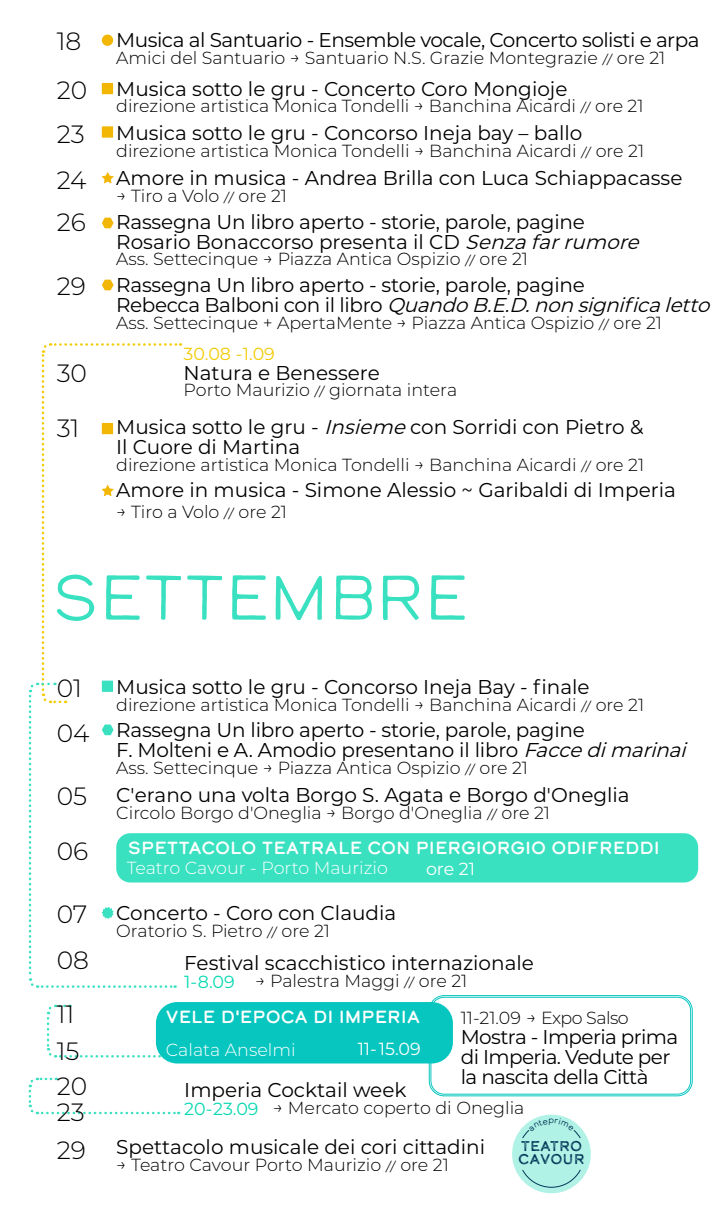
<style>
.page{position:relative;width:723px;height:1205px;background:#fff}
.page>*{position:absolute;margin:0;border:0;box-sizing:border-box;transform-origin:0 0}
.t1{font:62.5px "Calder LC";color:#39e1c1}
.t2{font:300 25px/48.8px "Montserrat";color:#000}
.t3{font:20px/20px "Montserrat";color:#000}
.t4{font:20px/20px "Montserrat";letter-spacing:-.03em;color:#000}
.t5{font:20px "Montserrat";letter-spacing:-.025em;color:#000}
.t6{font:300 17.5px "Montserrat";color:#000}
.t7{font:17.5px "Calder Dark";color:#fff}
.t8{font:300 17.5px "Montserrat";color:#fff}
.t9{font:300 17.5px "Montserrat";letter-spacing:-.03em;color:#000}
.t10{font:17.5px "Montserrat";color:#fff}
.t11{font:17.5px "Montserrat";color:#f2cb05}
.t12{font:14px/12.8px "Calder Dark Grit";color:#023859}
.s1{font-size:12.25px}
.s2{font-style:italic}
.s3{font-weight:400;color:#07d9b2}
</style>
<div class="page">
<div style="left:429px;top:995px;width:264px;height:101px;border:1px solid #06c6bf;border-radius:15px"></div>
<div style="left:430px;top:997px;width:261px;height:97px;border:1px solid #06c6bf;border-radius:13px"></div>
<div style="left:116px;top:833px;width:582px;height:49px;background:#39e1c1;border-radius:14px"></div>
<svg style="left:46px;top:1004px;width:121px;height:55px"></svg>
<svg style="left:28px;top:1077px;width:151px;height:38px"></svg>
<div style="left:512px;top:1114px;width:79px;height:79px;background:#b0f3e6;border-radius:50%"></div>
<svg style="left:522px;top:1169px;width:59px;height:19px"></svg>
<div style="left:156px;top:1002px;width:297px;height:61px;background:#06c6bf;border-radius:21px"></div>
<div style="left:102px;top:83px;width:11px;height:11px;background:#f2b705"></div>
<div style="left:102px;top:126px;width:11px;height:12px;background:#f2b705"></div>
<div style="left:102px;top:35px;width:11px;height:11px;background:#f2b705;border-radius:50%"></div>
<svg style="left:102px;top:172px;width:12px;height:11px"></svg>
<svg style="left:102px;top:280px;width:12px;height:10px"></svg>
<svg style="left:102px;top:218px;width:12px;height:10px"></svg>
<svg style="left:28px;top:343px;width:153px;height:645px"></svg>
<svg style="left:522px;top:1118px;width:59px;height:20px"></svg>
<p class="t2" style="left:57px;top:16px;width:32px">18<br>20</p>
<p class="t5" style="left:116px;top:26px;width:585px">Musica al Santuario - Ensemble vocale, Concerto solisti e arpa</p>
<p class="t6" style="left:116px;top:46px;width:551px">Amici del Santuario → Santuario N.S. Grazie Montegrazie <span class="s1">//</span> ore 21</p>
<p class="t3" style="left:116px;top:78px;width:453px">Musica sotto le gru - Concerto Coro Mongioje</p>
<p class="t6" style="left:116px;top:94px;width:529px">direzione artistica Monica Tondelli → Banchina Aicardi <span class="s1">//</span> ore 21</p>
<p class="t2" style="left:57px;top:109px;width:30px">23</p>
<p class="t3" style="left:116px;top:122px;width:468px">Musica sotto le gru - Concorso Ineja bay – ballo</p>
<p class="t6" style="left:116px;top:139px;width:529px">direzione artistica Monica Tondelli → Banchina Aicardi <span class="s1">//</span> ore 21</p>
<p class="t2" style="left:57px;top:154px;width:31px">24</p>
<p class="t3" style="left:116px;top:168px;width:568px">Amore in musica - Andrea Brilla con Luca Schiappacasse</p>
<p class="t6" style="left:116px;top:184px;width:172px">→ Tiro a Volo <span class="s1">//</span> ore 21</p>
<p class="t2" style="left:57px;top:197px;width:31px">26</p>
<p class="t3" style="left:116px;top:211px;width:531px">Rassegna Un libro aperto - storie, parole, pagine<br>Rosario Bonaccorso presenta il CD <span class="s2">Senzafarrumore</span></p>
<p class="t6" style="left:116px;top:247px;width:413px">Ass. Settecinque → Piazza Antica Ospizio <span class="s1">//</span> ore 21</p>
<p class="t2" style="left:57px;top:261px;width:31px">29</p>
<p class="t3" style="left:116px;top:274px;width:601px">Rassegna Un libro aperto - storie, parole, pagine<br>R e b e cc a B a l b o n i co n i l l i b ro <span class="s2">QuandoB.E.D.nonsignificaletto</span></p>
<p class="t6" style="left:116px;top:311px;width:547px">Ass. Settecinque + ApertaMente → Piazza Antica Ospizio <span class="s1">//</span> ore 21</p>
<p class="t11" style="left:184px;top:342px;width:93px">30.08 -1.09</p>
<p class="t2" style="left:57px;top:348px;width:32px">30</p>
<p class="t2" style="left:57px;top:403px;width:24px">31</p>
<p class="t3" style="left:184px;top:362px;width:198px">Natura e Benessere</p>
<p class="t6" style="left:184px;top:378px;width:275px">Porto Maurizio <span class="s1">//</span> giornata intera</p>
<p class="t3" style="left:116px;top:416px;width:529px">Musica sotto le gru - <span class="s2">Insieme</span>con Sorridi con Pietro &amp;<br>Il Cuore di Martina</p>
<p class="t6" style="left:116px;top:453px;width:529px">direzione artistica Monica Tondelli → Banchina Aicardi <span class="s1">//</span> ore 21</p>
<p class="t3" style="left:116px;top:479px;width:561px">Amore in musica - Simone Alessio ~ Garibaldi di Imperia</p>
<p class="t6" style="left:116px;top:500px;width:172px">→ Tiro a Volo <span class="s1">//</span> ore 21</p>
<h1 class="t1" style="left:52px;top:557px;width:418px">SETTEMBRE</h1>
<p class="t2" style="left:57px;top:663px;width:27px">01</p>
<p class="t3" style="left:116px;top:676px;width:475px">Musica sotto le gru - Concorso Ineja Bay - finale</p>
<p class="t6" style="left:116px;top:693px;width:529px">direzione artistica Monica Tondelli → Banchina Aicardi <span class="s1">//</span> ore 21</p>
<p class="t2" style="left:57px;top:707px;width:34px">04</p>
<p class="t3" style="left:116px;top:719px;width:578px">Rassegna Un libro aperto - storie, parole, pagine<br>F. Molteni e A. Amodio presentano il libro <span class="s2">Faccedimarinai</span></p>
<p class="t6" style="left:116px;top:756px;width:413px">Ass. Settecinque → Piazza Antica Ospizio <span class="s1">//</span> ore 21</p>
<p class="t2" style="left:57px;top:771px;width:32px">05</p>
<p class="t3" style="left:116px;top:784px;width:515px">C'erano una volta Borgo S. Agata e Borgo d'Oneglia</p>
<p class="t6" style="left:116px;top:801px;width:435px">Circolo Borgo d'Oneglia → Borgo d'Oneglia <span class="s1">//</span> ore 21</p>
<p class="t2" style="left:57px;top:826px;width:33px">06</p>
<p class="t7" style="left:128px;top:836px;width:533px">SPETTACOLO TEATRALE CON PIERGIORGIO ODIFREDDI</p>
<p class="t8" style="left:127px;top:856px;width:263px">Teatro Cavour - Porto Maurizio</p>
<p class="t10" style="left:426px;top:856px;width:51px">ore 21</p>
<p class="t2" style="left:57px;top:888px;width:32px">07</p>
<p class="t3" style="left:116px;top:902px;width:282px">Concerto - Coro con Claudia</p>
<p class="t6" style="left:116px;top:918px;width:215px">Oratorio S. Pietro <span class="s1">//</span> ore 21</p>
<p class="t2" style="left:57px;top:932px;width:34px;line-height:53.5px">08<br>11</p>
<p class="t2" style="left:57px;top:1033px;width:32px;line-height:34.5px">15<br>20</p>
<p class="t2" style="left:57px;top:1091px;width:31px;line-height:38.2px">23<br>29</p>
<p class="t3" style="left:184px;top:952px;width:351px">Festival scacchistico internazionale</p>
<p class="t6" style="left:184px;top:969px;width:285px"><span class="s3">1-8.09</span> → Palestra Maggi <span class="s1">//</span> ore 21</p>
<p class="t7" style="left:166px;top:1005px;width:256px">VELE D'EPOCA DI IMPERIA</p>
<p class="t8" style="left:166px;top:1038px;width:131px">Calata Anselmi</p>
<p class="t10" style="left:358px;top:1037px;width:65px">11-15.09</p>
<p class="t9" style="left:461px;top:1006px;width:170px">11-21.09 → Expo Salso</p>
<p class="t4" style="left:461px;top:1026px;width:219px">Mostra - Imperia prima di Imperia. Vedute per la nascita della Città</p>
<p class="t3" style="left:184px;top:1079px;width:224px">Imperia Cocktail week</p>
<p class="t6" style="left:184px;top:1095px;width:342px"><span class="s3">20-23.09</span> → Mercato coperto di Oneglia</p>
<p class="t3" style="left:116px;top:1136px;width:370px">Spettacolo musicale dei cori cittadini</p>
<p class="t6" style="left:116px;top:1153px;width:334px">→ Teatro Cavour Porto Maurizio <span class="s1">//</span> ore 21</p>
<p class="t12" style="left:518px;top:1139px;width:68px">TEATRO<br>CAVOUR</p>
</div>
